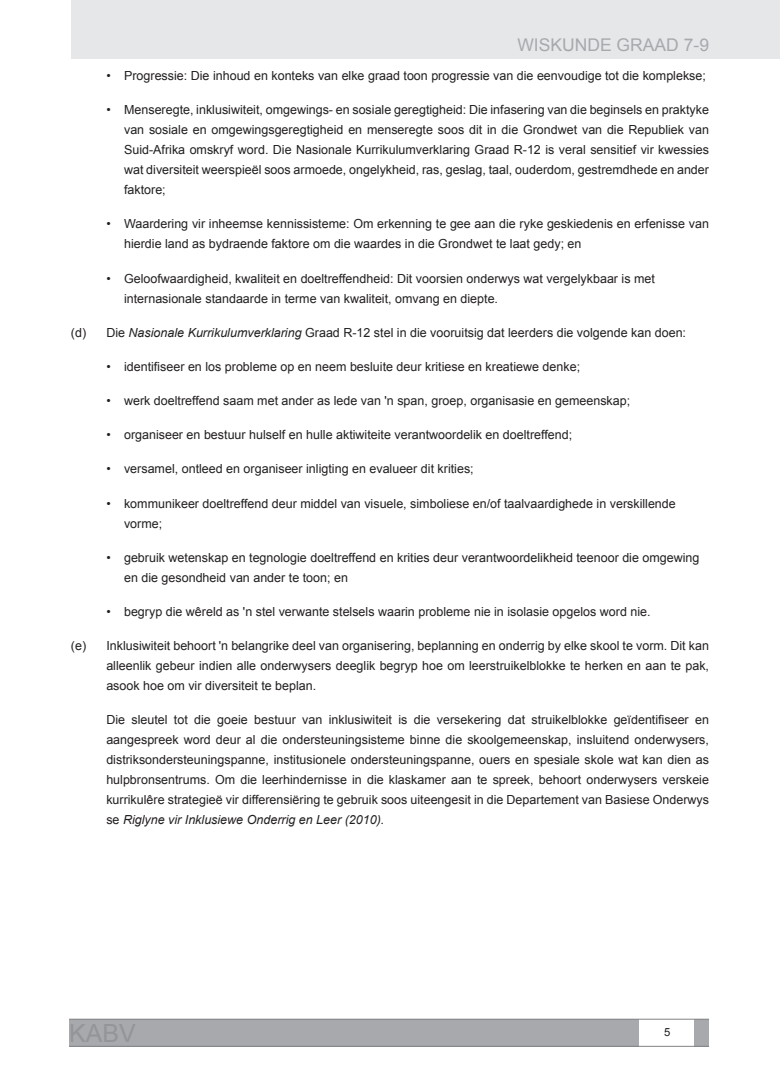
<style>
.page{position:relative;width:780px;height:1088px;background:#fff}
.page>*{position:absolute;margin:0;border:0;box-sizing:border-box;transform-origin:0 0}
.t1{font:25px "Arial";color:#939598}
.t2{font:17.5px "Arial";color:#a8a9ad}
.t3{font:12.5px/20px "Arial";color:#231f20}
.t4{font:11.25px "Arial";color:#231f20}
.s1{font-style:italic}
</style>
<div class="page">
<div style="left:71px;top:0;width:709px;height:58px;background:#e6e7e9"></div>
<div style="left:69px;top:1019px;width:569px;height:27px;background:#a8a9ad"></div>
<div style="left:694px;top:1019px;width:15px;height:27px;background:#a8a9ad"></div>
<hr style="left:69px;top:1046px;width:640px;height:1px;background:#808285">
<hr style="left:69px;top:1019px;width:640px;height:1px;background:#808285">
<h2 class="t2" style="left:517px;top:34px;width:193px">WISKUNDE GRAAD 7-9</h2>
<p class="t3" style="left:106px;top:66px;width:601px">• Progressie: Die inhoud en konteks van elke graad toon progressie van die eenvoudige tot die komplekse;</p>
<p class="t3" style="left:124px;top:100px;width:586px;text-align:justify;text-indent:-18px">• Menseregte, inklusiwiteit, omgewings- en sosiale geregtigheid: Die infasering van die beginsels en praktyke van sosiale en omgewingsgeregtigheid en menseregte soos dit in die Grondwet van die Republiek van Suid-Afrika omskryf word. Die Nasionale Kurrikulumverklaring Graad R-12 is veral sensitief vir kwessies wat diversiteit weerspieël soos armoede, ongelykheid, ras, geslag, taal, ouderdom, gestremdhede en ander faktore;</p>
<p class="t3" style="left:124px;top:214px;width:586px;text-indent:-18px">• Waardering vir inheemse kennissisteme: Om erkenning te gee aan die ryke geskiedenis en erfenisse van hierdie land as bydraende faktore om die waardes in die Grondwet te laat gedy; en</p>
<p class="t3" style="left:124px;top:268px;width:532px;text-indent:-18px">• Geloofwaardigheid, kwaliteit en doeltreffendheid: Dit voorsien onderwys wat vergelykbaar is met internasionale standaarde in terme van kwaliteit, omvang en diepte.</p>
<p class="t3" style="left:71px;top:322px;width:616px">(d) Die <span class="s1">Nasionale Kurrikulumverklaring</span> Graad R-12 stel in die vooruitsig dat leerders die volgende kan doen:</p>
<p class="t3" style="left:106px;top:357px;width:475px">• identifiseer en los probleme op en neem besluite deur kritiese en kreatiewe denke;</p>
<p class="t3" style="left:106px;top:391px;width:525px">• werk doeltreffend saam met ander as lede van 'n span, groep, organisasie en gemeenskap;</p>
<p class="t3" style="left:106px;top:425px;width:467px">• organiseer en bestuur hulself en hulle aktiwiteite verantwoordelik en doeltreffend;</p>
<p class="t3" style="left:106px;top:459px;width:369px">• versamel, ontleed en organiseer inligting en evalueer dit krities;</p>
<p class="t3" style="left:124px;top:493px;width:553px;text-indent:-18px">• kommunikeer doeltreffend deur middel van visuele, simboliese en/of taalvaardighede in verskillende vorme;</p>
<p class="t3" style="left:124px;top:547px;width:577px;text-indent:-18px">• gebruik wetenskap en tegnologie doeltreffend en krities deur verantwoordelikheid teenoor die omgewing en die gesondheid van ander te toon; en</p>
<p class="t3" style="left:106px;top:602px;width:545px">• begryp die wêreld as 'n stel verwante stelsels waarin probleme nie in isolasie opgelos word nie.</p>
<p class="t3" style="left:106px;top:636px;width:604px;text-align:justify;text-indent:-35px">(e) Inklusiwiteit behoort 'n belangrike deel van organisering, beplanning en onderrig by elke skool te vorm. Dit kan alleenlik gebeur indien alle onderwysers deeglik begryp hoe om leerstruikelblokke te herken en aan te pak, asook hoe om vir diversiteit te beplan.</p>
<p class="t3" style="left:106px;top:710px;width:604px;text-align:justify">Die sleutel tot die goeie bestuur van inklusiwiteit is die versekering dat struikelblokke geïdentifiseer en aangespreek word deur al die ondersteuningsisteme binne die skoolgemeenskap, insluitend onderwysers, distriksondersteuningspanne, institusionele ondersteuningspanne, ouers en spesiale skole wat kan dien as hulpbronsentrums. Om die leerhindernisse in die klaskamer aan te spreek, behoort onderwysers verskeie kurrikulêre strategieë vir differensiëring te gebruik soos uiteengesit in die Departement van Basiese Onderwys se <span class="s1">Riglyne vir Inklusiewe Onderrig en Leer (2010).</span></p>
<h1 class="t1" style="left:69px;top:1016px;width:68px">KABV</h1>
<p class="t4" style="left:664px;top:1024px;width:8px">5</p>
</div>
